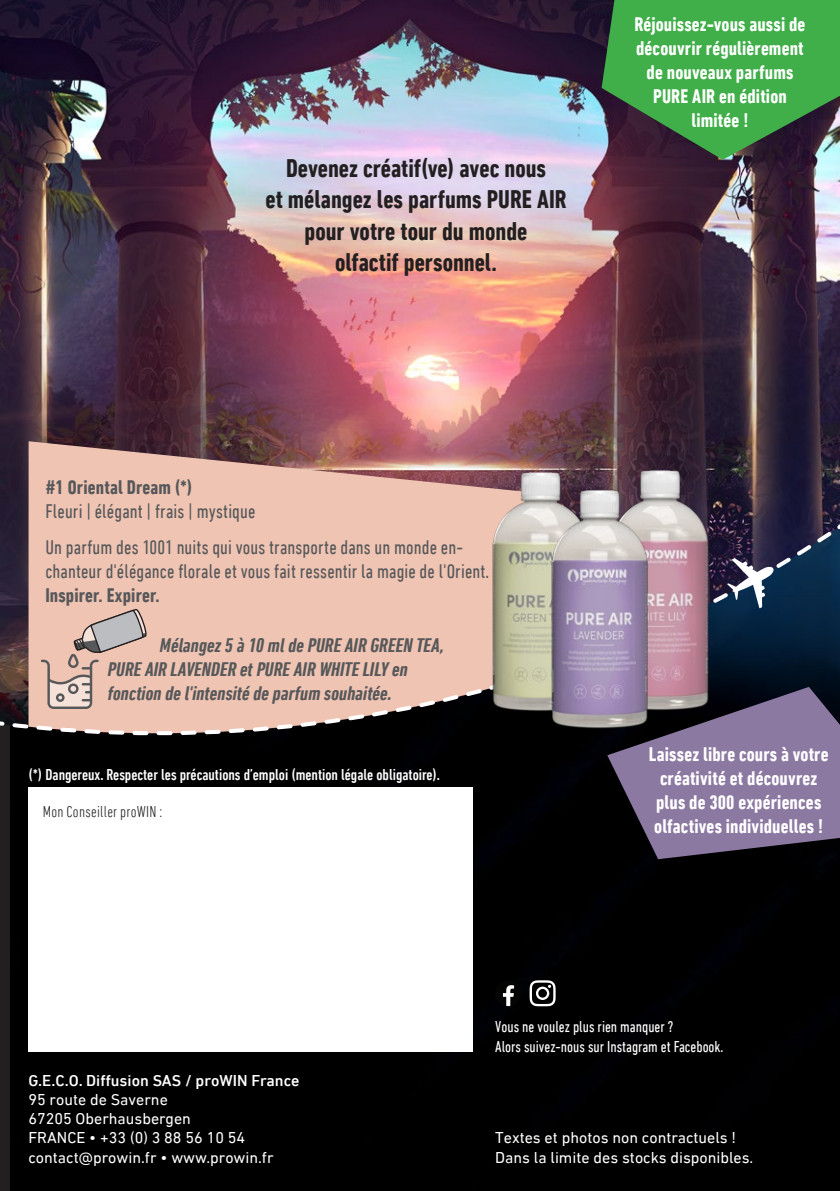
<style>
.page{position:relative;width:840px;height:1191px;background:#fff}
.page>*{position:absolute;margin:0;border:0;box-sizing:border-box;transform-origin:0 0}
.t1{font:700 condensed 26px/31.2px "DIN Next LT Pro";color:#231f20;text-align:center}
.t2{font:condensed 20px/24px "DIN Next LT Pro";letter-spacing:.005em;color:#57585a}
.t3{font:700 condensed 20px/24px "DIN Next LT Pro";letter-spacing:.005em;color:#fff}
.t4{font:italic 700 condensed 20px/24px "DIN Next LT Pro";letter-spacing:.005em;color:#57585a}
.t5{font:16px/19.2px "DIN Next LT Pro";color:#fff}
.t6{font:500 condensed 16px "DIN Next LT Pro";color:#fff}
.t7{font:condensed 16px "DIN Next LT Pro";color:#fff}
.t8{font:500 16px "DIN Next LT Pro";color:#fff}
.HEAD{font:300 condensed 16px "DIN Next LT Pro";letter-spacing:.015em;color:#231f20}
.s1{font-weight:700}
</style>
<div class="page">
<div style="left:10px;top:1085px;width:829px;height:106px;background:#000"></div>
<img style="left:0;top:0;width:839px;height:1085px">
<svg style="left:495px;top:980px;width:26px;height:26px"></svg>
<svg style="left:529px;top:980px;width:26px;height:26px"></svg>
<div style="left:28px;top:787px;width:444px;height:265px;background:#fff"></div>
<svg style="left:726px;top:558px;width:47px;height:50px"></svg>
<svg style="left:607px;top:687px;width:232px;height:172px;background:#6e6081"></svg>
<svg style="left:601px;top:0;width:238px;height:160px;background:#3f9047"></svg>
<img style="left:477px;top:464px;width:119px;height:257px">
<img style="left:596px;top:460px;width:128px;height:261px">
<img style="left:536px;top:480px;width:127px;height:258px">
<svg style="left:41px;top:608px;width:108px;height:101px;background:#d6b7ab"></svg>
<p class="t1" style="left:265px;top:153px;width:302px">Devenez créatif(ve) avec nous<br>et mélangez les parfums PURE AIR pour votre tour du monde<br>olfactif personnel.</p>
<p class="t3" style="left:634px;top:12px;width:172px;text-align:center">Réjouissez-vous aussi de découvrir régulièrement de nouveaux parfums<br>PURE AIR en édition limitée !</p>
<p class="t2" style="left:45px;top:475px;width:211px"><span class="s1">#1 Oriental Dream (*)<br></span>Fleuri | élégant | frais | mystique</p>
<p class="t2" style="left:45px;top:535px;width:445px">Un parfum des 1001 nuits qui vous transporte dans un monde en&shy;chanteur d'élégance florale et vous fait ressentir la magie de l'Orient.<br><span class="s1">Inspirer. Expirer.</span></p>
<p class="t4" style="left:108px;top:633px;width:337px;text-indent:52px">Mélangez 5 à 10 ml de PURE AIR GREEN TEA,<br>PURE AIR LAVENDER et PURE AIR WHITE LILY en fonction de l'intensité de parfum souhaitée.</p>
<p class="t6" style="left:28px;top:766px;width:413px">(*) Dangereux. Respecter les précautions d’emploi (mention légale obligatoire).</p>
<p class="HEAD" style="left:43px;top:802px;width:121px">Mon Conseiller proWIN :</p>
<p class="t3" style="left:648px;top:742px;width:181px">Laissez libre cours à votre créativité et découvrez plus de 300 expériences olfactives individuelles !</p>
<p class="t8" style="left:28px;top:1071px;width:272px">G.E.C.O. Diffusion SAS / proWIN France</p>
<p class="t5" style="left:28px;top:1089px;width:141px">95 route de Saverne</p>
<p class="t5" style="left:28px;top:1109px;width:164px">67205 Oberhausbergen</p>
<p class="t5" style="left:28px;top:1128px;width:246px">FRANCE • +33 (0) 3 88 56 10 54 contact@prowin.fr • www.prowin.fr</p>
<p class="t7" style="left:495px;top:1017px;width:180px">Vous ne voulez plus rien manquer ?</p>
<p class="t7" style="left:495px;top:1037px;width:230px">Alors suivez-nous sur Instagram et Facebook.</p>
<p class="t5" style="left:495px;top:1128px;width:259px">Textes et photos non contractuels !<br>Dans la limite des stocks disponibles.</p>
</div>
